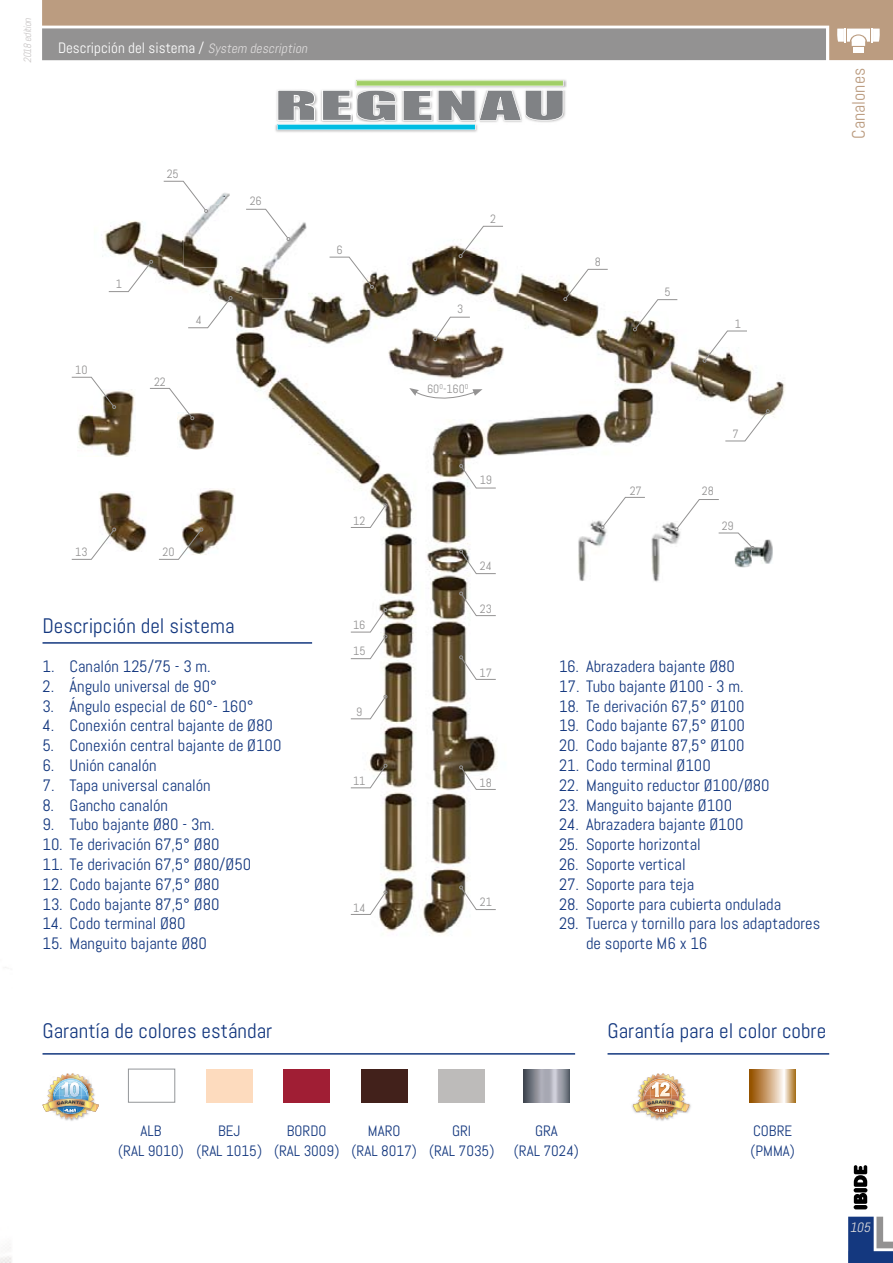
<style>
.page{position:relative;width:893px;height:1263px;background:#fff}
.page>*{position:absolute;margin:0;border:0;box-sizing:border-box;transform-origin:0 0}
.t1{font:21px "Abel";color:#14387f}
.t2{font:18px "Abel";color:#bb9c80}
.t3{font:16.5px/19.8px "Abel";color:#14387f}
.t4{font:15px/19.8px "Abel";color:#14387f;text-align:center}
.t5{font:15px "Abel";color:#fff}
.t6{font:italic 13.5px "Abel";color:#dfdddd}
.t7{font:12px "Abel";color:#939292}
.t8{font:italic 10.5px "Abel";letter-spacing:-.05em;color:#cac7c7}
.s1{font-style:italic;font-size:13.5px;color:#dfdddd}
</style>
<div class="page">
<svg style="left:42px;top:0;width:851px;height:60px;background:#c0a389"></svg>
<div style="left:42px;top:28px;width:784px;height:32px;background:#939292"></div>
<svg style="left:848px;top:1217px;width:45px;height:46px"></svg>
<hr style="left:854px;top:1205px;width:13px;height:4px;background:#000;border-radius:2px">
<svg style="left:854px;top:1188px;width:13px;height:4px"></svg>
<svg style="left:854px;top:1193px;width:13px;height:11px"></svg>
<svg style="left:854px;top:1165px;width:13px;height:22px"></svg>
<img style="left:0;top:967px;width:12px;height:296px">
<img style="left:212px;top:193px;width:18px;height:12px">
<img style="left:102px;top:205px;width:683px;height:729px">
<img style="left:262px;top:221px;width:45px;height:78px">
<img style="left:182px;top:488px;width:53px;height:67px">
<img style="left:99px;top:491px;width:48px;height:61px">
<img style="left:178px;top:412px;width:36px;height:38px">
<img style="left:78px;top:389px;width:57px;height:68px">
<img style="left:651px;top:521px;width:31px;height:62px">
<img style="left:577px;top:520px;width:31px;height:61px">
<img style="left:752px;top:539px;width:22px;height:26px">
<img style="left:734px;top:550px;width:18px;height:18px">
<img style="left:744px;top:550px;width:8px;height:15px">
<img style="left:387px;top:325px;width:118px;height:56px">
<img style="left:276px;top:92px;width:1px;height:29px">
<img style="left:564px;top:90px;width:2px;height:27px">
<img style="left:357px;top:79px;width:210px;height:8px">
<img style="left:275px;top:125px;width:202px;height:7px">
<svg style="left:277px;top:80px;width:287px;height:50px"></svg>
<svg style="left:163px;top:180px;width:45px;height:33px"></svg>
<svg style="left:71px;top:376px;width:45px;height:33px"></svg>
<svg style="left:71px;top:528px;width:45px;height:32px"></svg>
<svg style="left:158px;top:528px;width:45px;height:32px"></svg>
<svg style="left:108px;top:260px;width:45px;height:32px"></svg>
<svg style="left:187px;top:296px;width:45px;height:32px"></svg>
<svg style="left:149px;top:388px;width:45px;height:32px"></svg>
<svg style="left:245px;top:209px;width:45px;height:32px"></svg>
<svg style="left:329px;top:256px;width:45px;height:33px"></svg>
<svg style="left:459px;top:226px;width:45px;height:32px"></svg>
<svg style="left:433px;top:316px;width:38px;height:25px"></svg>
<svg style="left:459px;top:464px;width:37px;height:25px"></svg>
<svg style="left:459px;top:550px;width:37px;height:24px"></svg>
<svg style="left:459px;top:592px;width:37px;height:24px"></svg>
<svg style="left:459px;top:655px;width:37px;height:25px"></svg>
<svg style="left:459px;top:765px;width:37px;height:25px"></svg>
<svg style="left:459px;top:885px;width:37px;height:25px"></svg>
<svg style="left:350px;top:890px;width:37px;height:25px"></svg>
<svg style="left:350px;top:764px;width:37px;height:24px"></svg>
<svg style="left:350px;top:695px;width:37px;height:24px"></svg>
<svg style="left:350px;top:608px;width:37px;height:51px"></svg>
<svg style="left:350px;top:503px;width:37px;height:25px"></svg>
<svg style="left:563px;top:269px;width:45px;height:32px"></svg>
<svg style="left:633px;top:299px;width:45px;height:32px"></svg>
<svg style="left:703px;top:330px;width:45px;height:33px"></svg>
<svg style="left:601px;top:497px;width:45px;height:32px"></svg>
<svg style="left:674px;top:499px;width:80px;height:51px"></svg>
<svg style="left:725px;top:409px;width:45px;height:33px"></svg>
<svg style="left:409px;top:388px;width:74px;height:18px"></svg>
<hr style="left:43px;top:642px;width:269px;height:2px;background:#14387f">
<hr style="left:43px;top:1053px;width:532px;height:1px;background:#14387f">
<hr style="left:608px;top:1053px;width:221px;height:1px;background:#14387f">
<div style="left:128px;top:1069px;width:47px;height:33px;border:1px solid #939699"></div>
<div style="left:206px;top:1069px;width:46px;height:33px;background:#fddbbe"></div>
<div style="left:284px;top:1069px;width:46px;height:33px;background:#a01e34"></div>
<div style="left:361px;top:1069px;width:46px;height:33px;background:#42211b"></div>
<svg style="left:749px;top:1069px;width:47px;height:33px;background:#caa374"></svg>
<div style="left:438px;top:1069px;width:47px;height:33px;background:#bdbbba"></div>
<img style="left:523px;top:1069px;width:47px;height:33px">
<div style="left:853px;top:47px;width:11px;height:5px;background:#fff"></div>
<svg style="left:837px;top:28px;width:43px;height:18px"></svg>
<img style="left:65px;top:1119px;width:14px;height:2px">
<img style="left:43px;top:1073px;width:56px;height:46px">
<img style="left:632px;top:1104px;width:59px;height:6px">
<img style="left:655px;top:1119px;width:14px;height:2px">
<img style="left:633px;top:1073px;width:56px;height:46px">
<p class="t8" style="left:24px;top:63px;width:49px;rotate:-90deg">2018 edition</p>
<p class="t5" style="left:58px;top:42px;width:253px">Descripción del sistema / <span class="s1">System description</span></p>
<p class="t7" style="left:167px;top:169px;width:13px">25</p>
<p class="t7" style="left:116px;top:279px;width:8px">1</p>
<p class="t7" style="left:75px;top:366px;width:14px">10</p>
<p class="t7" style="left:154px;top:378px;width:13px">22</p>
<p class="t7" style="left:196px;top:315px;width:8px">4</p>
<p class="t7" style="left:250px;top:197px;width:13px">26</p>
<p class="t7" style="left:337px;top:245px;width:8px">6</p>
<p class="t7" style="left:75px;top:548px;width:14px">13</p>
<p class="t7" style="left:162px;top:548px;width:14px">20</p>
<p class="t1" style="left:43px;top:618px;width:194px">Descripción del sistema</p>
<p class="t3" style="left:43px;top:658px;width:170px">1. Canalón 125/75 - 3 m.</p>
<p class="t3" style="left:43px;top:678px;width:176px">2. Ángulo universal de 90°</p>
<p class="t3" style="left:43px;top:697px;width:213px">3. Ángulo especial de 60°- 160°</p>
<p class="t3" style="left:43px;top:717px;width:232px">4. Conexión central bajante de Ø80</p>
<p class="t3" style="left:43px;top:737px;width:241px">5. Conexión central bajante de Ø100</p>
<p class="t3" style="left:43px;top:757px;width:116px">6. Unión canalón</p>
<p class="t3" style="left:43px;top:777px;width:170px">7. Tapa universal canalón</p>
<p class="t3" style="left:43px;top:796px;width:127px">8. Gancho canalón</p>
<p class="t3" style="left:43px;top:816px;width:174px">9. Tubo bajante Ø80 - 3m.</p>
<p class="t3" style="left:43px;top:836px;width:178px">10. Te derivación 67,5° Ø80</p>
<p class="t3" style="left:43px;top:856px;width:210px">11. Te derivación 67,5° Ø80/Ø50</p>
<p class="t3" style="left:43px;top:876px;width:179px">12. Codo bajante 67,5° Ø80</p>
<p class="t3" style="left:43px;top:895px;width:179px">13. Codo bajante 87,5° Ø80</p>
<p class="t3" style="left:43px;top:915px;width:145px">14. Codo terminal Ø80</p>
<p class="t3" style="left:43px;top:935px;width:166px">15. Manguito bajante Ø80</p>
<p class="t7" style="left:353px;top:516px;width:14px">12</p>
<p class="t7" style="left:353px;top:620px;width:14px">16</p>
<p class="t7" style="left:353px;top:647px;width:14px">15</p>
<p class="t7" style="left:356px;top:708px;width:8px">9</p>
<p class="t7" style="left:353px;top:776px;width:14px">11</p>
<p class="t7" style="left:353px;top:903px;width:14px">14</p>
<p class="t7" style="left:490px;top:214px;width:7px">2</p>
<p class="t7" style="left:457px;top:305px;width:8px">3</p>
<p class="t7" style="left:427px;top:384px;width:43px">60<sup>0</sup>-160<sup>0</sup></p>
<p class="t7" style="left:480px;top:476px;width:14px">19</p>
<p class="t7" style="left:480px;top:562px;width:13px">24</p>
<p class="t7" style="left:480px;top:604px;width:14px">23</p>
<p class="t7" style="left:480px;top:668px;width:14px">17</p>
<p class="t7" style="left:480px;top:778px;width:14px">18</p>
<p class="t7" style="left:480px;top:898px;width:14px">21</p>
<p class="t7" style="left:595px;top:258px;width:8px">8</p>
<p class="t7" style="left:664px;top:288px;width:8px">5</p>
<p class="t7" style="left:735px;top:320px;width:8px">1</p>
<p class="t7" style="left:733px;top:429px;width:8px">7</p>
<p class="t7" style="left:630px;top:486px;width:13px">27</p>
<p class="t7" style="left:702px;top:486px;width:14px">28</p>
<p class="t7" style="left:722px;top:522px;width:13px">29</p>
<p class="t2" style="left:852px;top:139px;width:72px;rotate:-90deg">Canalones</p>
<p class="t3" style="left:559px;top:658px;width:177px">16. Abrazadera bajante Ø80</p>
<p class="t3" style="left:559px;top:678px;width:186px">17. Tubo bajante Ø100 - 3 m.</p>
<p class="t3" style="left:559px;top:697px;width:187px">18. Te derivación 67,5° Ø100</p>
<p class="t3" style="left:559px;top:717px;width:187px">19. Codo bajante 67,5° Ø100</p>
<p class="t3" style="left:559px;top:737px;width:187px">20. Codo bajante 87,5° Ø100</p>
<p class="t3" style="left:559px;top:757px;width:153px">21. Codo terminal Ø100</p>
<p class="t3" style="left:559px;top:777px;width:212px">22. Manguito reductor Ø100/Ø80</p>
<p class="t3" style="left:559px;top:796px;width:175px">23. Manguito bajante Ø100</p>
<p class="t3" style="left:559px;top:816px;width:186px">24. Abrazadera bajante Ø100</p>
<p class="t3" style="left:559px;top:836px;width:143px">25. Soporte horizontal</p>
<p class="t3" style="left:559px;top:856px;width:128px">26. Soporte vertical</p>
<p class="t3" style="left:559px;top:876px;width:137px">27. Soporte para teja</p>
<p class="t3" style="left:559px;top:895px;width:224px">28. Soporte para cubierta ondulada</p>
<p class="t3" style="left:586px;top:915px;width:236px;text-indent:-27px">29. Tuerca y tornillo para los adaptadores de soporte M6 x 16</p>
<p class="t1" style="left:43px;top:1024px;width:231px">Garantía de colores estándar</p>
<p class="t1" style="left:608px;top:1024px;width:220px">Garantía para el color cobre</p>
<p class="t4" style="left:118px;top:1122px;width:67px">ALB<br>(RAL 9010)</p>
<p class="t4" style="left:196px;top:1122px;width:67px">BEJ<br>(RAL 1015)</p>
<p class="t4" style="left:274px;top:1122px;width:67px">BORDO (RAL 3009)</p>
<p class="t4" style="left:352px;top:1122px;width:67px">MARO<br>(RAL 8017)</p>
<p class="t4" style="left:429px;top:1122px;width:67px">GRI<br>(RAL 7035)</p>
<p class="t4" style="left:514px;top:1122px;width:66px">GRA<br>(RAL 7024)</p>
<p class="t4" style="left:750px;top:1122px;width:46px;text-align:left">COBRE (PMMA)</p>
<p class="t6" style="left:850px;top:1222px;width:24px">105</p>
</div>
